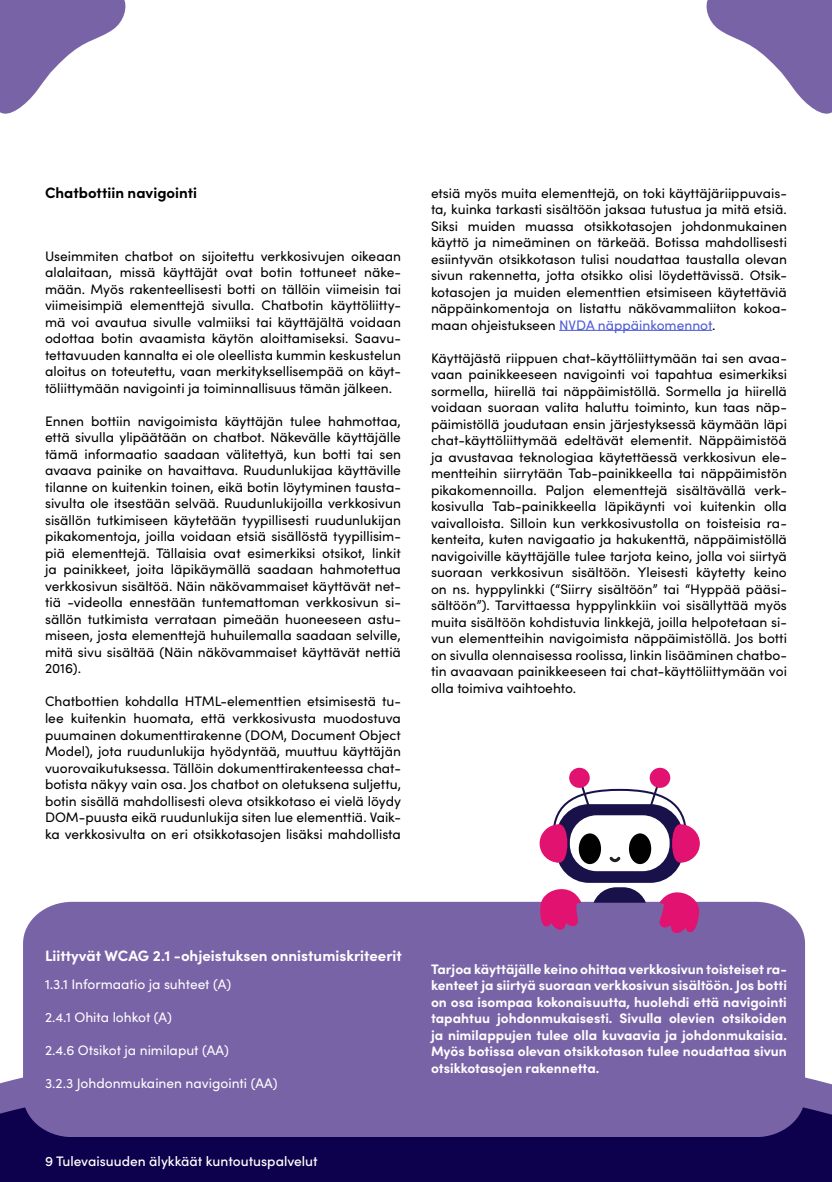
<style>
.page{position:relative;width:832px;height:1182px;background:#fff}
.page>*{position:absolute;margin:0;border:0;box-sizing:border-box;transform-origin:0 0}
.AIRE_Alaotsikko1{font:700 15px "Sofia Pro";color:#fff}
.AIRE_Alaotsikko1-2{font:700 15px "Sofia Pro";color:#000}
.AIRE_Basic_Paragraph{font:13.75px/16.5px "Sofia Pro";color:#000;text-align:justify}
.AIRE_Basic_Paragraph-2{font:700 13.75px/16.5px "Sofia Pro";color:#fff;text-align:justify}
.AIRE_Basic_Paragraph-3{font:13.75px "Sofia Pro";color:#fff}
.t1{font:500 13.75px "Sofia Pro";color:#fff}
.s1{color:#4f5cd6}
</style>
<div class="page">
<svg style="left:831px;top:1084px;width:1px;height:94px"></svg>
<svg style="left:0;top:1060px;width:831px;height:76px"></svg>
<div style="left:23px;top:901px;width:781px;height:235px;background:#7963a7"></div>
<hr style="left:559px;top:330px;width:153px;height:1px;background:#4f5cd6">
<div style="left:523px;top:902px;width:189px;height:46px;background:#7963a7;border-radius:11px"></div>
<svg style="left:537px;top:767px;width:164px;height:166px"></svg>
<svg style="left:706px;top:0;width:125px;height:114px"></svg>
<svg style="left:0;top:0;width:126px;height:114px"></svg>
<div style="left:0;top:1136px;width:831px;height:45px;background:#0d004c"></div>
<p class="AIRE_Alaotsikko1-2" style="left:45px;top:181px;width:153px">Chatbottiin navigointi</p>
<p class="AIRE_Basic_Paragraph" style="left:45px;top:247px;width:357px">Useimmiten chatbot on sijoitettu verkkosivujen oikeaan alalaitaan, missä käyttäjät ovat botin tottuneet näke&shy;mään. Myös rakenteellisesti botti on tällöin viimeisin tai viimeisimpiä elementtejä sivulla. Chatbotin käyttöliitty&shy;mä voi avautua sivulle valmiiksi tai käyttäjältä voidaan odottaa botin avaamista käytön aloittamiseksi. Saavu&shy;tettavuuden kannalta ei ole oleellista kummin keskustelun aloitus on toteutettu, vaan merkityksellisempää on käyt&shy;töliittymään navigointi ja toiminnallisuus tämän jälkeen.</p>
<p class="AIRE_Basic_Paragraph" style="left:45px;top:412px;width:357px">Ennen bottiin navigoimista käyttäjän tulee hahmottaa, että sivulla ylipäätään on chatbot. Näkevälle käyttäjälle tämä informaatio saadaan välitettyä, kun botti tai sen avaava painike on havaittava. Ruudunlukijaa käyttäville tilanne on kuitenkin toinen, eikä botin löytyminen tausta&shy;sivulta ole itsestään selvää. Ruudunlukijoilla verkkosivun sisällön tutkimiseen käytetään tyypillisesti ruudunlukijan pikakomentoja, joilla voidaan etsiä sisällöstä tyypillisim&shy;piä elementtejä. Tällaisia ovat esimerkiksi otsikot, linkit ja painikkeet, joita läpikäymällä saadaan hahmotettua verkkosivun sisältöä. Näin näkövammaiset käyttävät net&shy;tiä -videolla ennestään tuntemattoman verkkosivun si&shy;sällön tutkimista verrataan pimeään huoneeseen astu&shy;miseen, josta elementtejä huhuilemalla saadaan selville, mitä sivu sisältää (Näin näkövammaiset käyttävät nettiä 2016).</p>
<p class="AIRE_Basic_Paragraph" style="left:45px;top:692px;width:357px">Chatbottien kohdalla HTML-elementtien etsimisestä tu&shy;lee kuitenkin huomata, että verkkosivusta muodostuva puumainen dokumenttirakenne (DOM, Document Object Model), jota ruudunlukija hyödyntää, muuttuu käyttäjän vuorovaikutuksessa. Tällöin dokumenttirakenteessa chat&shy;botista näkyy vain osa. Jos chatbot on oletuksena suljettu, botin sisällä mahdollisesti oleva otsikkotaso ei vielä löydy DOM-puusta eikä ruudunlukija siten lue elementtiä. Vaik&shy;ka verkkosivulta on eri otsikkotasojen lisäksi mahdollista</p>
<p class="AIRE_Basic_Paragraph" style="left:431px;top:184px;width:357px">etsiä myös muita elementtejä, on toki käyttäjäriippuvais&shy;ta, kuinka tarkasti sisältöön jaksaa tutustua ja mitä etsiä.<br>Siksi muiden muassa otsikkotasojen johdonmukainen käyttö ja nimeäminen on tärkeää. Botissa mahdollisesti esiintyvän otsikkotason tulisi noudattaa taustalla olevan sivun rakennetta, jotta otsikko olisi löydettävissä. Otsik&shy;kotasojen ja muiden elementtien etsimiseen käytettäviä näppäinkomentoja on listattu näkövammaliiton kokoa&shy;maan ohjeistukseen <span class="s1">NVDA näppäinkomennot</span>.</p>
<p class="AIRE_Basic_Paragraph" style="left:431px;top:349px;width:357px">Käyttäjästä riippuen chat-käyttöliittymään tai sen avaa&shy;vaan painikkeeseen navigointi voi tapahtua esimerkiksi sormella, hiirellä tai näppäimistöllä. Sormella ja hiirellä voidaan suoraan valita haluttu toiminto, kun taas näp&shy;päimistöllä joudutaan ensin järjestyksessä käymään läpi chat-käyttöliittymää edeltävät elementit. Näppäimistöä ja avustavaa teknologiaa käytettäessä verkkosivun ele&shy;mentteihin siirrytään Tab-painikkeella tai näppäimistön pikakomennoilla. Paljon elementtejä sisältävällä verk&shy;kosivulla Tab-painikkeella läpikäynti voi kuitenkin olla vaivalloista. Silloin kun verkkosivustolla on toisteisia ra&shy;kenteita, kuten navigaatio ja hakukenttä, näppäimistöllä navigoiville käyttäjälle tulee tarjota keino, jolla voi siirtyä suoraan verkkosivun sisältöön. Yleisesti käytetty keino on ns. hyppylinkki (“Siirry sisältöön” tai “Hyppää pääsi&shy;sältöön”). Tarvittaessa hyppylinkkiin voi sisällyttää myös muita sisältöön kohdistuvia linkkejä, joilla helpotetaan si&shy;vun elementteihin navigoimista näppäimistöllä. Jos botti on sivulla olennaisessa roolissa, linkin lisääminen chatbo&shy;tin avaavaan painikkeeseen tai chat-käyttöliittymään voi olla toimiva vaihtoehto.</p>
<p class="AIRE_Alaotsikko1" style="left:45px;top:943px;width:358px">Liittyvät WCAG 2.1 -ohjeistuksen onnistumiskriteerit</p>
<p class="AIRE_Basic_Paragraph-3" style="left:45px;top:974px;width:188px">1.3.1 Informaatio ja suhteet (A)</p>
<p class="AIRE_Basic_Paragraph-3" style="left:45px;top:1007px;width:128px">2.4.1 Ohita lohkot (A)</p>
<p class="AIRE_Basic_Paragraph-3" style="left:45px;top:1040px;width:185px">2.4.6 Otsikot ja nimilaput (AA)</p>
<p class="AIRE_Basic_Paragraph-3" style="left:45px;top:1073px;width:234px">3.2.3 Johdonmukainen navigointi (AA)</p>
<p class="t1" style="left:45px;top:1151px;width:274px">9 Tulevaisuuden älykkäät kuntoutuspalvelut</p>
<p class="AIRE_Basic_Paragraph-2" style="left:431px;top:959px;width:357px">Tarjoa käyttäjälle keino ohittaa verkkosivun toisteiset ra&shy;kenteet ja siirtyä suoraan verkkosivun sisältöön. Jos botti on osa isompaa kokonaisuutta, huolehdi että navigointi tapahtuu johdonmukaisesti. Sivulla olevien otsikoiden ja nimilappujen tulee olla kuvaavia ja johdonmukaisia.<br>Myös botissa olevan otsikkotason tulee noudattaa sivun otsikkotasojen rakennetta.</p>
</div>
